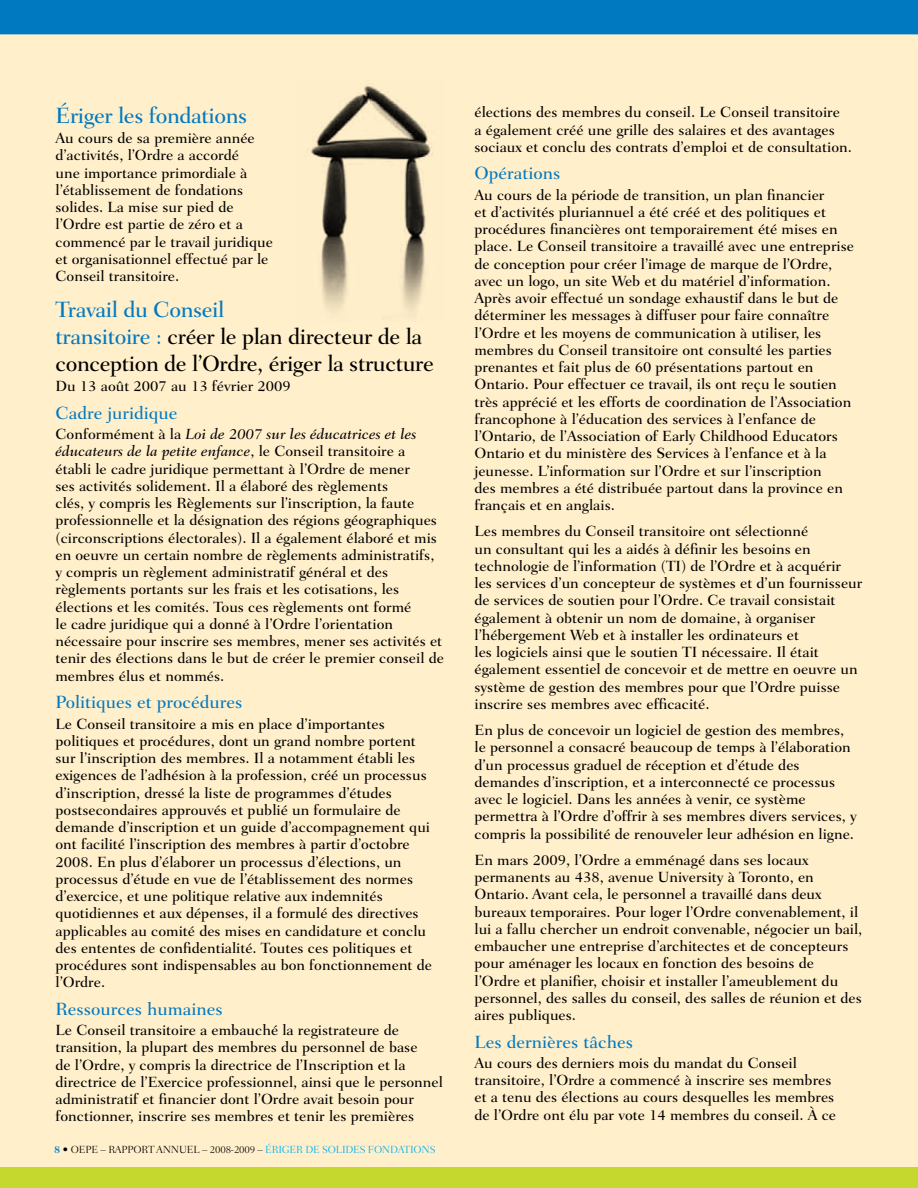
<style>
.page{position:relative;width:918px;height:1188px;background:#ffefcb}
.page>*{position:absolute;margin:0;border:0;box-sizing:border-box;transform-origin:0 0}
.t1{font:500 22.5px/27px "Fairfield LH";letter-spacing:-.02em;color:#000}
.t2{font:500 22.5px "Fairfield LH";letter-spacing:-.02em;color:#0079c1}
.t3{font:500 18px "Fairfield LH";color:#0079c1}
.t4{font:500 15px/17.2px "Fairfield LH";color:#000}
.t5{font:300 10.5px "Fairfield LH";letter-spacing:-.02em;color:#000}
.s1{color:#0079c1}
.s2{font-style:italic}
.s3{font-weight:700;color:#0079c1}
.s4{color:#00aeef}
</style>
<div class="page">
<img style="left:310px;top:86px;width:123px;height:227px">
<div style="left:0;top:0;width:918px;height:34px;background:#0079c1"></div>
<div style="left:0;top:1167px;width:918px;height:21px;background:#c4d82e"></div>
<h1 class="t2" style="left:56px;top:102px;width:193px">Ériger les fondations</h1>
<p class="t4" style="left:56px;top:130px;width:219px">Au cours de sa première année d’activités, l’Ordre a accordé<br>une importance primordiale à l’établissement de fondations solides. La mise sur pied de l’Ordre est partie de zéro et a commencé par le travail juridique et organisationnel effectué par le<br>Conseil transitoire.</p>
<h1 class="t1" style="left:56px;top:296px;width:380px"><span class="s1">Travail du Conseil<br>transitoire :</span> créer le plan directeur de la conception de l’Ordre, ériger la structure</h1>
<p class="t4" style="left:56px;top:378px;width:237px">Du 13 août 2007 au 13 février 2009</p>
<p class="t3" style="left:56px;top:403px;width:123px">Cadre juridique</p>
<p class="t4" style="left:56px;top:426px;width:390px">Conformément à la <span class="s2">Loi de 2007 sur les éducatrices et les éducateurs de la petite enfance</span>, le Conseil transitoire a établi le cadre juridique permettant à l’Ordre de mener<br>ses activités solidement. Il a élaboré des règlements<br>clés, y compris les Règlements sur l’inscription, la faute professionnelle et la désignation des régions géographiques (circonscriptions électorales). Il a également élaboré et mis en oeuvre un certain nombre de règlements administratifs, y compris un règlement administratif général et des règlements portants sur les frais et les cotisations, les élections et les comités. Tous ces règlements ont formé<br>le cadre juridique qui a donné à l’Ordre l’orientation nécessaire pour inscrire ses membres, mener ses activités et tenir des élections dans le but de créer le premier conseil de membres élus et nommés.</p>
<p class="t3" style="left:56px;top:692px;width:188px">Politiques et procédures</p>
<p class="t4" style="left:56px;top:715px;width:378px">Le Conseil transitoire a mis en place d’importantes politiques et procédures, dont un grand nombre portent sur l’inscription des membres. Il a notamment établi les exigences de l’adhésion à la profession, créé un processus d’inscription, dressé la liste de programmes d’études postsecondaires approuvés et publié un formulaire de demande d’inscription et un guide d’accompagnement qui ont facilité l’inscription des membres à partir d’octobre 2008. En plus d’élaborer un processus d’élections, un processus d’étude en vue de l’établissement des normes d’exercice, et une politique relative aux indemnités quotidiennes et aux dépenses, il a formulé des directives applicables au comité des mises en candidature et conclu des ententes de confidentialité. Toutes ces politiques et procédures sont indispensables au bon fonctionnement de l’Ordre.</p>
<p class="t3" style="left:56px;top:999px;width:169px">Ressources humaines</p>
<p class="t4" style="left:56px;top:1022px;width:389px">Le Conseil transitoire a embauché la registrateure de transition, la plupart des membres du personnel de base<br>de l’Ordre, y compris la directrice de l’Inscription et la directrice de l’Exercice professionnel, ainsi que le personnel administratif et financier dont l’Ordre avait besoin pour fonctionner, inscrire ses membres et tenir les premières</p>
<p class="t5" style="left:54px;top:1144px;width:32px"><span class="s3">8</span> • OEPE</p>
<p class="t5" style="left:101px;top:1144px;width:335px">– RAPPORT ANNUEL – 2008-2009 – <span class="s4">ÉRIGER DE SOLIDES FONDATIONS</span></p>
<p class="t5" style="left:54px;top:1144px;width:376px"><span class="s3">6</span> C CE 2008-2009 – ANNUAL REPORT – <span class="s4">BUILDING A SOLID FOUNDATION</span></p>
<p class="t4" style="left:474px;top:104px;width:379px">élections des membres du conseil. Le Conseil transitoire<br>a également créé une grille des salaires et des avantages sociaux et conclu des contrats d’emploi et de consultation.</p>
<p class="t3" style="left:475px;top:163px;width:87px">Opérations</p>
<p class="t4" style="left:475px;top:186px;width:381px">Au cours de la période de transition, un plan financier<br>et d’activités pluriannuel a été créé et des politiques et procédures financières ont temporairement été mises en place. Le Conseil transitoire a travaillé avec une entreprise de conception pour créer l’image de marque de l’Ordre, avec un logo, un site Web et du matériel d’information.<br>Après avoir effectué un sondage exhaustif dans le but de déterminer les messages à diffuser pour faire connaître l’Ordre et les moyens de communication à utiliser, les membres du Conseil transitoire ont consulté les parties prenantes et fait plus de 60 présentations partout en Ontario. Pour effectuer ce travail, ils ont reçu le soutien très apprécié et les efforts de coordination de l’Association francophone à l’éducation des services à l’enfance de l’Ontario, de l’Association of Early Childhood Educators Ontario et du ministère des Services à l’enfance et à la jeunesse. L’information sur l’Ordre et sur l’inscription<br>des membres a été distribuée partout dans la province en français et en anglais.</p>
<p class="t4" style="left:475px;top:523px;width:389px">Les membres du Conseil transitoire ont sélectionné<br>un consultant qui les a aidés à définir les besoins en technologie de l’information (TI) de l’Ordre et à acquérir<br>les services d’un concepteur de systèmes et d’un fournisseur de services de soutien pour l’Ordre. Ce travail consistait également à obtenir un nom de domaine, à organiser l’hébergement Web et à installer les ordinateurs et<br>les logiciels ainsi que le soutien TI nécessaire. Il était également essentiel de concevoir et de mettre en oeuvre un système de gestion des membres pour que l’Ordre puisse inscrire ses membres avec efficacité.</p>
<p class="t4" style="left:475px;top:722px;width:384px">En plus de concevoir un logiciel de gestion des membres, le personnel a consacré beaucoup de temps à l’élaboration d’un processus graduel de réception et d’étude des demandes d’inscription, et a interconnecté ce processus avec le logiciel. Dans les années à venir, ce système permettra à l’Ordre d’offrir à ses membres divers services, y compris la possibilité de renouveler leur adhésion en ligne.</p>
<p class="t4" style="left:475px;top:851px;width:389px">En mars 2009, l’Ordre a emménagé dans ses locaux permanents au 438, avenue University à Toronto, en Ontario. Avant cela, le personnel a travaillé dans deux bureaux temporaires. Pour loger l’Ordre convenablement, il lui a fallu chercher un endroit convenable, négocier un bail, embaucher une entreprise d’architectes et de concepteurs pour aménager les locaux en fonction des besoins de l’Ordre et planifier, choisir et installer l’ameublement du personnel, des salles du conseil, des salles de réunion et des aires publiques.</p>
<p class="t3" style="left:475px;top:1031px;width:160px">Les dernières tâches</p>
<p class="t4" style="left:475px;top:1054px;width:363px">Au cours des derniers mois du mandat du Conseil transitoire, l’Ordre a commencé à inscrire ses membres et a tenu des élections au cours desquelles les membres de l’Ordre ont élu par vote 14 membres du conseil. À ce</p>
</div>
